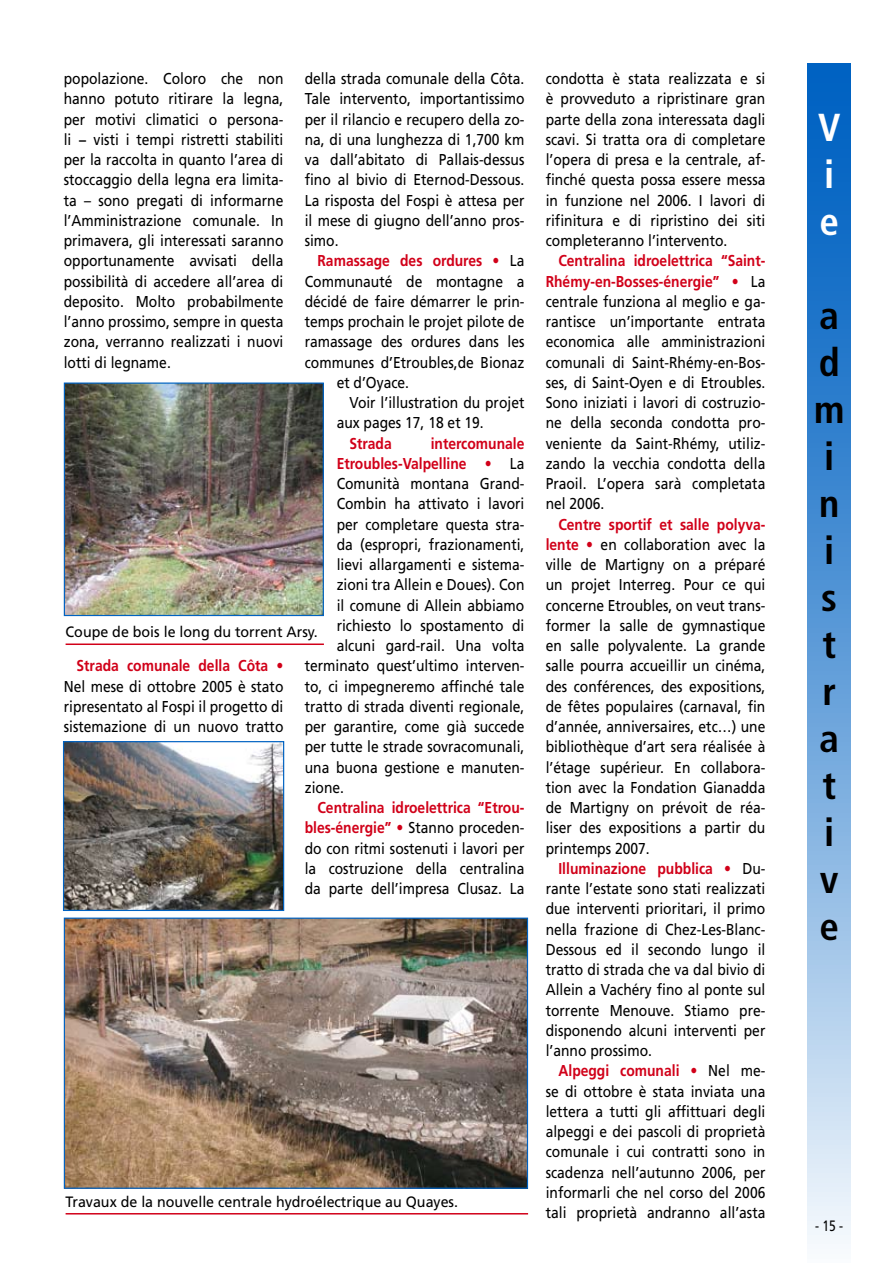
<style>
.page{position:relative;width:893px;height:1263px;background:#fff}
.page>*{position:absolute;margin:0;border:0;box-sizing:border-box;transform-origin:0 0}
.t1{font:700 condensed 39px/47px "Frutiger";color:#000}
.t2{font:700 condensed 39px/47px "Frutiger";color:#fff}
.t3{font:15.75px/20.2px "Frutiger";color:#000;text-align:justify;scale:.88 1}
.t4{font:700 15.75px "Frutiger";color:#d10019;scale:.88 1}
.t5{font:15px "Frutiger";color:#000;scale:.95 1}
.t6{font:15px "Frutiger";color:#000;scale:.8 1}
.s1{font-weight:400;color:#000}
.s2{font-weight:700;color:#d10019}
</style>
<div class="page">
<div style="left:808px;top:64px;width:42px;height:1199px;background:linear-gradient(to bottom,#0054bc,#eaf2fa)"></div>
<img style="left:66px;top:384px;width:256px;height:230px">
<div style="left:64px;top:382px;width:260px;height:234px;border:1px solid #0062c2"></div>
<hr style="left:66px;top:643px;width:258px;height:2px;background:#d10019">
<img style="left:66px;top:919px;width:460px;height:268px">
<div style="left:64px;top:917px;width:464px;height:272px;border:1px solid #0062c2"></div>
<hr style="left:66px;top:1213px;width:462px;height:1px;background:#d10019">
<img style="left:65px;top:743px;width:217px;height:166px">
<div style="left:63px;top:741px;width:221px;height:170px;border:1px solid #0062c2"></div>
<p class="t3" style="left:64px;top:68px;width:251px">popolazione. Coloro che non hanno potuto ritirare la legna, per motivi climatici o persona&shy;li − visti i tempi ristretti stabiliti per la raccolta in quanto l’area di stoccaggio della legna era limita&shy;ta – sono pregati di informarne l’Amministrazione comunale. In primavera, gli interessati saranno opportunamente avvisati della possibilità di accedere all’area di deposito. Molto probabilmente l’anno prossimo, sempre in questa zona, verranno realizzati i nuovi lotti di legname.</p>
<p class="t3" style="left:305px;top:68px;width:251px">della strada comunale della Côta.<br>Tale intervento, importantissimo per il rilancio e recupero della zo&shy;na, di una lunghezza di 1,700 km va dall’abitato di Pallais-dessus fino al bivio di Eternod-Dessous.<br>La risposta del Fospi è attesa per il mese di giugno dell’anno pros&shy;simo.</p>
<p class="t4" style="left:317px;top:252px;width:237px">Ramassage des ordures • <span class="s1">La</span></p>
<p class="t3" style="left:305px;top:271px;width:251px">Communauté de montagne a</p>
<p class="t3" style="left:305px;top:291px;width:251px">décidé de faire démarrer le prin-</p>
<p class="t3" style="left:305px;top:311px;width:251px">temps prochain le projet pilote de</p>
<p class="t3" style="left:305px;top:332px;width:251px">ramassage des ordures dans les</p>
<p class="t3" style="left:305px;top:352px;width:251px">communes d’Etroubles,de Bionaz</p>
<p class="t3" style="left:337px;top:372px;width:84px">et d’Oyace.</p>
<p class="t3" style="left:349px;top:392px;width:200px">Voir l’illustration du projet</p>
<p class="t3" style="left:337px;top:413px;width:169px">aux pages 17, 18 et 19.</p>
<p class="t4" style="left:349px;top:434px;width:50px">Strada</p>
<p class="t4" style="left:431px;top:434px;width:108px">intercomunale</p>
<p class="t4" style="left:337px;top:454px;width:215px">Etroubles-Valpelline • <span class="s1">La</span></p>
<p class="t3" style="left:337px;top:473px;width:215px">Comunità montana Grand-</p>
<p class="t3" style="left:337px;top:494px;width:215px">Combin ha attivato i lavori</p>
<p class="t3" style="left:337px;top:514px;width:215px">per completare questa stra-</p>
<p class="t3" style="left:337px;top:534px;width:215px">da (espropri, frazionamenti,</p>
<p class="t3" style="left:337px;top:554px;width:215px">lievi allargamenti e sistema-</p>
<p class="t3" style="left:337px;top:575px;width:215px">zioni tra Allein e Doues). Con</p>
<p class="t3" style="left:337px;top:595px;width:215px">il comune di Allein abbiamo</p>
<p class="t3" style="left:337px;top:615px;width:215px">richiesto lo spostamento di</p>
<p class="t3" style="left:337px;top:635px;width:215px">alcuni gard-rail. Una volta</p>
<p class="t3" style="left:305px;top:656px;width:251px">terminato quest’ultimo interven-</p>
<p class="t3" style="left:305px;top:676px;width:251px">to, ci impegneremo affinché tale</p>
<p class="t3" style="left:305px;top:696px;width:251px">tratto di strada diventi regionale,</p>
<p class="t3" style="left:305px;top:716px;width:251px">per garantire, come già succede</p>
<p class="t3" style="left:305px;top:737px;width:251px">per tutte le strade sovracomunali,</p>
<p class="t3" style="left:305px;top:757px;width:251px">una buona gestione e manuten-</p>
<p class="t3" style="left:305px;top:777px;width:46px">zione.</p>
<p class="t3" style="left:305px;top:797px;width:251px;text-indent:13px"><span class="s2">Centralina idroelettrica “Etrou&shy;bles-énergie” •</span> Stanno proceden&shy;do con ritmi sostenuti i lavori per la costruzione della centralina da parte dell’impresa Clusaz. La</p>
<p class="t5" style="left:66px;top:623px;width:267px">Coupe de bois le long du torrent Arsy.</p>
<p class="t4" style="left:77px;top:657px;width:237px">Strada comunale della Côta •</p>
<p class="t3" style="left:64px;top:676px;width:251px">Nel mese di ottobre 2005 è stato ripresentato al Fospi il progetto di sistemazione di un nuovo tratto</p>
<p class="t5" style="left:66px;top:1192px;width:415px">Travaux de la nouvelle centrale hydroélectrique au Quayes.</p>
<p class="t3" style="left:546px;top:68px;width:251px">condotta è stata realizzata e si è provveduto a ripristinare gran parte della zona interessata dagli scavi. Si tratta ora di completare l’opera di presa e la centrale, af&shy;finché questa possa essere messa in funzione nel 2006. I lavori di rifinitura e di ripristino dei siti completeranno l’intervento.</p>
<p class="t3" style="left:546px;top:251px;width:251px;text-indent:13px"><span class="s2">Centralina idroelettrica “Saint-Rhémy-en-Bosses-énergie” •</span> La centrale funziona al meglio e ga&shy;rantisce un’importante entrata economica alle amministrazioni comunali di Saint-Rhémy-en-Bos&shy;ses, di Saint-Oyen e di Etroubles.<br>Sono iniziati i lavori di costruzio&shy;ne della seconda condotta pro&shy;veniente da Saint-Rhémy, utiliz&shy;zando la vecchia condotta della Praoil. L’opera sarà completata nel 2006.</p>
<p class="t3" style="left:546px;top:514px;width:251px;text-indent:13px"><span class="s2">Centre sportif et salle polyva&shy;lente •</span> en collaboration avec la ville de Martigny on a préparé un projet Interreg. Pour ce qui concerne Etroubles, on veut trans&shy;former la salle de gymnastique en salle polyvalente. La grande salle pourra accueillir un cinéma, des conférences, des expositions, de fêtes populaires (carnaval, fin d’année, anniversaires, etc…) une bibliothèque d’art sera réalisée à l’étage supérieur. En collabora&shy;tion avec la Fondation Gianadda de Martigny on prévoit de réa&shy;liser des expositions a partir du printemps 2007.</p>
<p class="t3" style="left:546px;top:858px;width:251px;text-indent:13px"><span class="s2">Illuminazione pubblica •</span> Du&shy;rante l’estate sono stati realizzati due interventi prioritari, il primo nella frazione di Chez-Les-Blanc-Dessous ed il secondo lungo il tratto di strada che va dal bivio di Allein a Vachéry fino al ponte sul torrente Menouve. Stiamo pre&shy;disponendo alcuni interventi per l’anno prossimo.</p>
<p class="t3" style="left:546px;top:1061px;width:251px;text-indent:13px"><span class="s2">Alpeggi comunali •</span> Nel me&shy;se di ottobre è stata inviata una lettera a tutti gli affittuari degli alpeggi e dei pascoli di proprietà comunale i cui contratti sono in scadenza nell’autunno 2006, per informarli che nel corso del 2006 tali proprietà andranno all’asta</p>
<h1 class="t2" style="left:818px;top:104px;width:24px">V i e</h1>
<h1 class="t1" style="left:814px;top:292px;width:32px">a d m i n i s t r a t i v e</h1>
<p class="t6" style="left:815px;top:1217px;width:37px">- 15 -</p>
</div>
